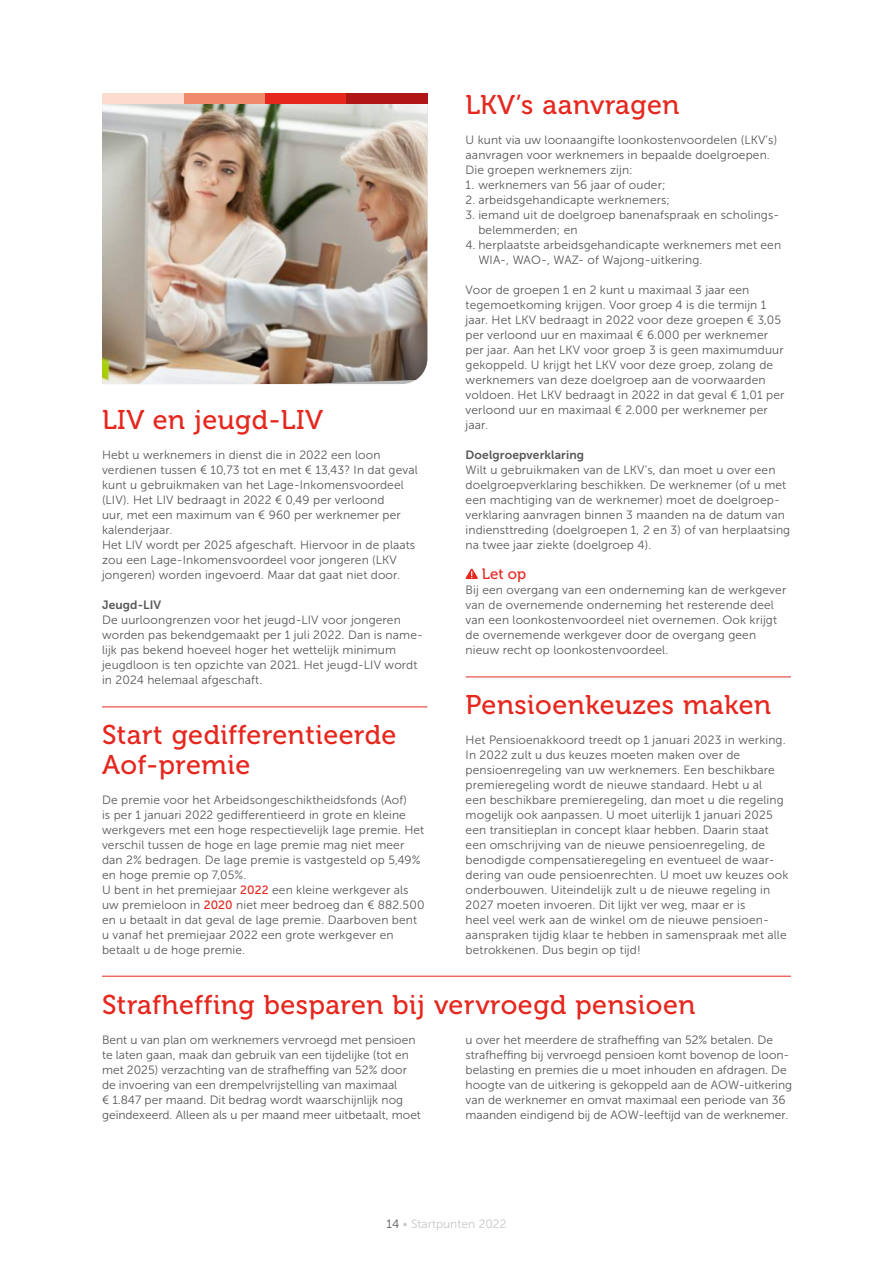
<style>
.page{position:relative;width:893px;height:1263px;background:#fff}
.page>*{position:absolute;margin:0;border:0;box-sizing:border-box;transform-origin:0 0}
.t1{font:27px/30px "Museo 500";letter-spacing:.02em;color:#e5271e}
.t2{font:15px "Museo 500";color:#e5271e}
.t3{font:12px/15px "Museo Sans 300";letter-spacing:.01em;color:#575756}
.t4{font:12px "Museo Sans 700";letter-spacing:.01em;color:#575756}
.t5{font:12px "Museo Sans 300";color:#c6c6c6}
.s1{font-family:"Museo Sans 500";color:#e5271e}
.s2{color:#575756}
</style>
<div class="page">
<img style="left:102px;top:104px;width:325px;height:280px">
<div style="left:346px;top:94px;width:81px;height:10px;background:#af1615"></div>
<div style="left:265px;top:94px;width:81px;height:10px;background:#e5271e"></div>
<div style="left:183px;top:94px;width:82px;height:10px;background:#f18a6c"></div>
<div style="left:102px;top:94px;width:81px;height:10px;background:#fcdcce"></div>
<svg style="left:465px;top:568px;width:13px;height:11px"></svg>
<hr style="left:102px;top:706px;width:325px;height:1px;background:#e5271e">
<hr style="left:102px;top:976px;width:689px;height:1px;background:#e5271e">
<hr style="left:466px;top:676px;width:325px;height:1px;background:#e5271e">
<h1 class="t1" style="left:102px;top:405px;width:223px">LIV en jeugd-LIV</h1>
<p class="t3" style="left:102px;top:447px;width:317px">Hebt u werknemers in dienst die in 2022 een loon verdienen tussen € 10,73 tot en met € 13,43? In dat geval kunt u gebruikmaken van het Lage-Inkomensvoordeel (LIV). Het LIV bedraagt in 2022 € 0,49 per verloond<br>uur, met een maximum van € 960 per werknemer per kalenderjaar.<br>Het LIV wordt per 2025 afgeschaft. Hiervoor in de plaats zou een Lage-Inkomensvoordeel voor jongeren (LKV jongeren) worden ingevoerd. Maar dat gaat niet door.</p>
<p class="t4" style="left:102px;top:598px;width:61px">Jeugd-LIV</p>
<p class="t3" style="left:102px;top:612px;width:322px">De uurloongrenzen voor het jeugd-LIV voor jongeren worden pas bekendgemaakt per 1 juli 2022. Dan is name&shy;lijk pas bekend hoeveel hoger het wettelijk minimum jeugdloon is ten opzichte van 2021. Het jeugd-LIV wordt in 2024 helemaal afgeschaft.</p>
<h1 class="t1" style="left:102px;top:720px;width:296px">Start gedifferentieerde<br>Aof-premie</h1>
<p class="t3" style="left:102px;top:792px;width:324px">De premie voor het Arbeidsongeschiktheidsfonds (Aof)<br>is per 1 januari 2022 gedifferentieerd in grote en kleine werkgevers met een hoge respectievelijk lage premie. Het verschil tussen de hoge en lage premie mag niet meer dan 2% bedragen. De lage premie is vastgesteld op 5,49% en hoge premie op 7,05%.<br>U bent in het premiejaar <span class="s1">2022</span> een kleine werkgever als uw premieloon in <span class="s1">2020</span> niet meer bedroeg dan € 882.500 en u betaalt in dat geval de lage premie. Daarboven bent u vanaf het premiejaar 2022 een grote werkgever en betaalt u de hoge premie.</p>
<h1 class="t1" style="left:466px;top:90px;width:215px">LKV’s aanvragen</h1>
<p class="t3" style="left:466px;top:132px;width:313px">U kunt via uw loonaangifte loonkostenvoordelen (LKV’s) aanvragen voor werknemers in bepaalde doelgroepen.<br>Die groepen werknemers zijn:</p>
<p class="t3" style="left:466px;top:177px;width:201px">1. werknemers van 56 jaar of ouder;</p>
<p class="t3" style="left:466px;top:192px;width:206px">2. arbeidsgehandicapte werknemers;</p>
<p class="t3" style="left:478px;top:207px;width:302px;text-indent:-13px">3. iemand uit de doelgroep banenafspraak en scholings&shy;belemmerden; en</p>
<p class="t3" style="left:478px;top:237px;width:304px;text-indent:-13px">4. herplaatste arbeidsgehandicapte werknemers met een<br>WIA-, WAO-, WAZ- of Wajong-uitkering.</p>
<p class="t3" style="left:466px;top:282px;width:320px">Voor de groepen 1 en 2 kunt u maximaal 3 jaar een tegemoetkoming krijgen. Voor groep 4 is die termijn 1 jaar. Het LKV bedraagt in 2022 voor deze groepen € 3,05 per verloond uur en maximaal € 6.000 per werknemer per jaar. Aan het LKV voor groep 3 is geen maximumduur gekoppeld. U krijgt het LKV voor deze groep, zolang de werknemers van deze doelgroep aan de voorwaarden voldoen. Het LKV bedraagt in 2022 in dat geval € 1,01 per verloond uur en maximaal € 2.000 per werknemer per jaar.</p>
<p class="t4" style="left:466px;top:448px;width:120px">Doelgroepverklaring</p>
<p class="t3" style="left:466px;top:462px;width:326px">Wilt u gebruikmaken van de LKV’s, dan moet u over een doelgroepverklaring beschikken. De werknemer (of u met een machtiging van de werknemer) moet de doelgroep&shy;verklaring aanvragen binnen 3 maanden na de datum van indiensttreding (doelgroepen 1, 2 en 3) of van herplaatsing na twee jaar ziekte (doelgroep 4).</p>
<p class="t2" style="left:482px;top:566px;width:46px">Let op</p>
<p class="t3" style="left:466px;top:582px;width:322px">Bij een overgang van een onderneming kan de werkgever van de overnemende onderneming het resterende deel van een loonkostenvoordeel niet overnemen. Ook krijgt de overnemende werkgever door de overgang geen nieuw recht op loonkostenvoordeel.</p>
<h1 class="t1" style="left:466px;top:690px;width:307px">Pensioenkeuzes maken</h1>
<p class="t3" style="left:466px;top:732px;width:324px">Het Pensioenakkoord treedt op 1 januari 2023 in werking.<br>In 2022 zult u dus keuzes moeten maken over de pensioenregeling van uw werknemers. Een beschikbare premieregeling wordt de nieuwe standaard. Hebt u al<br>een beschikbare premieregeling, dan moet u die regeling mogelijk ook aanpassen. U moet uiterlijk 1 januari 2025 een transitieplan in concept klaar hebben. Daarin staat een omschrijving van de nieuwe pensioenregeling, de benodigde compensatieregeling en eventueel de waar&shy;dering van oude pensioenrechten. U moet uw keuzes ook onderbouwen. Uiteindelijk zult u de nieuwe regeling in 2027 moeten invoeren. Dit lijkt ver weg, maar er is<br>heel veel werk aan de winkel om de nieuwe pensioen&shy;aanspraken tijdig klaar te hebben in samenspraak met alle betrokkenen. Dus begin op tijd!</p>
<h1 class="t1" style="left:102px;top:990px;width:595px">Strafheffing besparen bij vervroegd pensioen</h1>
<p class="t3" style="left:102px;top:1032px;width:320px">Bent u van plan om werknemers vervroegd met pensioen te laten gaan, maak dan gebruik van een tijdelijke (tot en met 2025) verzachting van de strafheffing van 52% door de invoering van een drempelvrijstelling van maximaal<br>€ 1.847 per maand. Dit bedrag wordt waarschijnlijk nog geïndexeerd. Alleen als u per maand meer uitbetaalt, moet</p>
<p class="t3" style="left:466px;top:1032px;width:328px">u over het meerdere de strafheffing van 52% betalen. De strafheffing bij vervroegd pensioen komt bovenop de loon&shy;belasting en premies die u moet inhouden en afdragen. De hoogte van de uitkering is gekoppeld aan de AOW-uitkering van de werknemer en omvat maximaal een periode van 36 maanden eindigend bij de AOW-leeftijd van de werknemer.</p>
<p class="t5" style="left:386px;top:1218px;width:122px"><span class="s2">14</span> • Startpunten 2022</p>
</div>
